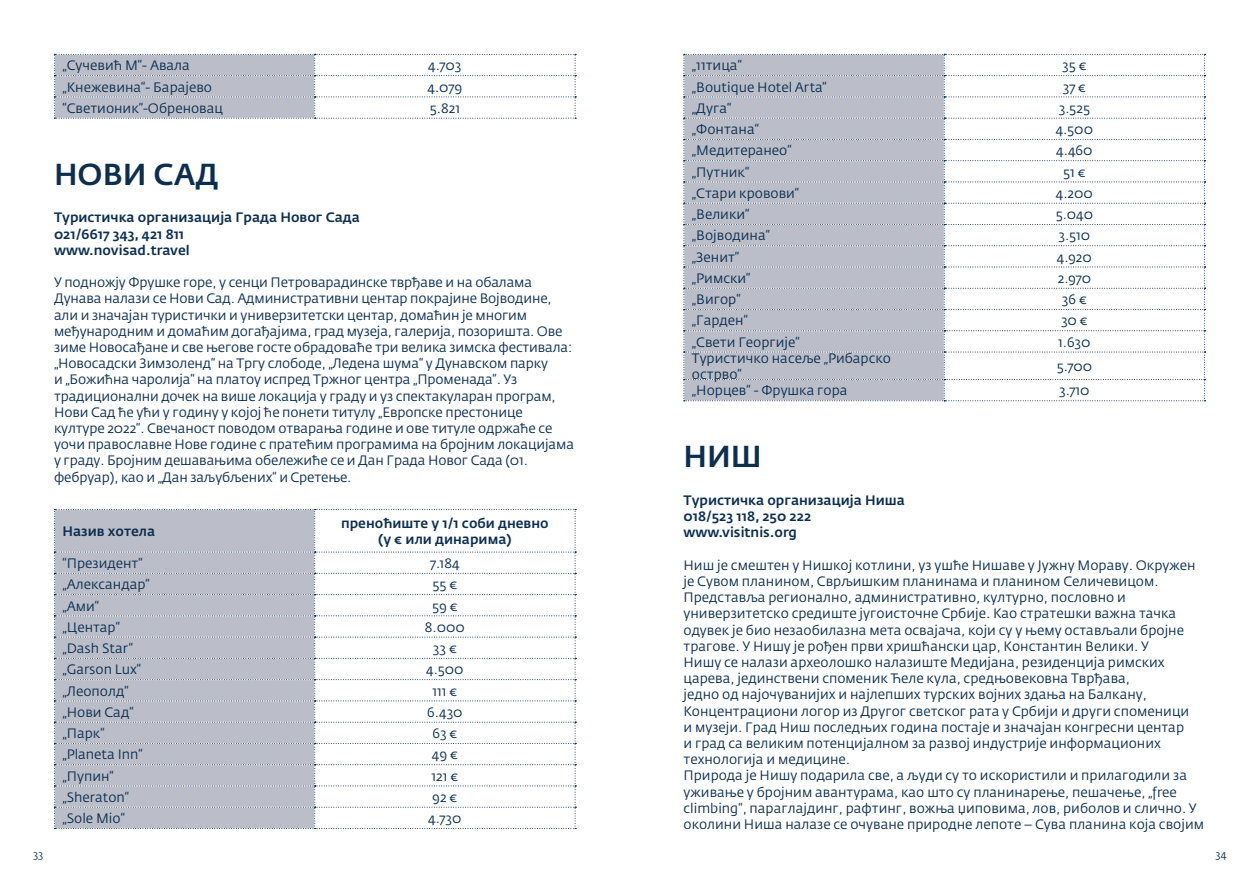
<style>
.page{position:relative;width:1259px;height:893px;background:#fff}
.page>*{position:absolute;margin:0;border:0;box-sizing:border-box;transform-origin:0 0}
.t1{font:500 30px "Fedra Sans Pro";color:#0c2f50}
.t2{font:13.5px/16.2px "Fedra Sans Pro";color:#0c2f50}
.t3{font:500 13.5px/16.2px "Fedra Sans Pro";color:#0c2f50}
.t4{font:10.5px "Fedra Sans Pro";color:#0c2f50}
</style>
<div class="page">
<svg style="left:54px;top:54px;width:522px;height:65px"></svg>
<svg style="left:54px;top:509px;width:522px;height:320px"></svg>
<svg style="left:683px;top:54px;width:522px;height:347px"></svg>
<p class="t2" style="left:62px;top:57px;width:129px">„Сучевић М“- Авала</p>
<p class="t2" style="left:428px;top:57px;width:35px">4.703</p>
<p class="t2" style="left:62px;top:79px;width:151px">„Кнежевина“- Барајево</p>
<p class="t2" style="left:427px;top:79px;width:36px">4.079</p>
<p class="t2" style="left:62px;top:100px;width:162px">“Светионик”-Обреновац</p>
<p class="t2" style="left:430px;top:100px;width:32px">5.821</p>
<h1 class="t1" style="left:54px;top:155px;width:166px">НОВИ САД</h1>
<p class="t3" style="left:54px;top:210px;width:307px">Туристичка организација Града Новог Сада<br>021/6617 343, 421 811<br>www.novisad.travel</p>
<p class="t2" style="left:54px;top:274px;width:521px">У подножју Фрушке горе, у сенци Петроварадинске тврђаве и на обалама Дунава налази се Нови Сад. Административни центар покрајине Војводине, али и значајан туристички и универзитетски центар, домаћин је многим међународним и домаћим догађајима, град музеја, галерија, позоришта. Ове зиме Новосађане и све његове госте обрадоваће три велика зимска фестивала: „Новосадски Зимзоленд“ на Тргу слободе, „Ледена шума“ у Дунавском парку<br>и „Божићна чаролија“ на платоу испред Тржног центра „Променада“. Уз традиционални дочек на више локација у граду и уз спектакуларан програм, Нови Сад ће ући у годину у којој ће понети титулу „Европске престонице културе 2022“. Свечаност поводом отварања године и ове титуле одржаће се уочи православне Нове године с пратећим програмима на бројним локацијама у граду. Бројним дешавањима обележиће се и Дан Града Новог Сада (01. фебруар), као и „Дан заљубљених“ и Сретење.</p>
<p class="t3" style="left:62px;top:523px;width:94px">Назив хотела</p>
<p class="t3" style="left:341px;top:515px;width:209px;text-align:center">преноћиште у 1/1 соби дневно (у € или динарима)</p>
<p class="t2" style="left:62px;top:555px;width:82px">“Президент“</p>
<p class="t2" style="left:430px;top:555px;width:31px">7.184</p>
<p class="t2" style="left:62px;top:576px;width:89px">„Александар“</p>
<p class="t2" style="left:432px;top:576px;width:26px">55 €</p>
<p class="t2" style="left:62px;top:598px;width:38px">„Ами“</p>
<p class="t2" style="left:432px;top:598px;width:27px">59 €</p>
<p class="t2" style="left:62px;top:619px;width:59px">„Центар“</p>
<p class="t2" style="left:425px;top:619px;width:41px">8.000</p>
<p class="t2" style="left:62px;top:640px;width:72px">„Dash Star“</p>
<p class="t2" style="left:433px;top:640px;width:26px">33 €</p>
<p class="t2" style="left:62px;top:661px;width:80px">„Garson Lux“</p>
<p class="t2" style="left:426px;top:661px;width:39px">4.500</p>
<p class="t2" style="left:62px;top:683px;width:68px">„Леополд“</p>
<p class="t2" style="left:432px;top:683px;width:27px">111 €</p>
<p class="t2" style="left:62px;top:704px;width:73px">„Нови Сад“</p>
<p class="t2" style="left:427px;top:704px;width:37px">6.430</p>
<p class="t2" style="left:62px;top:725px;width:44px">„Парк“</p>
<p class="t2" style="left:432px;top:725px;width:27px">63 €</p>
<p class="t2" style="left:62px;top:746px;width:82px">„Planeta Inn“</p>
<p class="t2" style="left:432px;top:746px;width:28px">49 €</p>
<p class="t2" style="left:62px;top:768px;width:53px">„Пупин“</p>
<p class="t2" style="left:431px;top:768px;width:29px">121 €</p>
<p class="t2" style="left:62px;top:789px;width:68px">„Sheraton“</p>
<p class="t2" style="left:432px;top:789px;width:27px">92 €</p>
<p class="t2" style="left:62px;top:810px;width:64px">„Sole Mio“</p>
<p class="t2" style="left:428px;top:810px;width:35px">4.730</p>
<p class="t2" style="left:692px;top:57px;width:51px">„11тица“</p>
<p class="t2" style="left:1062px;top:57px;width:26px">35 €</p>
<p class="t2" style="left:692px;top:79px;width:136px">„Boutique Hotel Arta“</p>
<p class="t2" style="left:1062px;top:79px;width:25px">37 €</p>
<p class="t2" style="left:692px;top:100px;width:41px">„Дуга“</p>
<p class="t2" style="left:1058px;top:100px;width:33px">3.525</p>
<p class="t2" style="left:692px;top:121px;width:69px">„Фонтана“</p>
<p class="t2" style="left:1055px;top:121px;width:39px">4.500</p>
<p class="t2" style="left:692px;top:142px;width:101px">„Медитеранео“</p>
<p class="t2" style="left:1056px;top:142px;width:38px">4.460</p>
<p class="t2" style="left:692px;top:164px;width:59px">„Путник“</p>
<p class="t2" style="left:1063px;top:164px;width:24px">51 €</p>
<p class="t2" style="left:692px;top:185px;width:109px">„Стари кровови“</p>
<p class="t2" style="left:1055px;top:185px;width:39px">4.200</p>
<p class="t2" style="left:692px;top:206px;width:59px">„Велики“</p>
<p class="t2" style="left:1055px;top:206px;width:39px">5.040</p>
<p class="t2" style="left:692px;top:228px;width:80px">„Војводина“</p>
<p class="t2" style="left:1058px;top:228px;width:33px">3.510</p>
<p class="t2" style="left:692px;top:249px;width:49px">„Зенит”</p>
<p class="t2" style="left:1057px;top:249px;width:36px">4.920</p>
<p class="t2" style="left:692px;top:270px;width:60px">„Римски“</p>
<p class="t2" style="left:1057px;top:270px;width:35px">2.970</p>
<p class="t2" style="left:692px;top:291px;width:50px">„Вигор“</p>
<p class="t2" style="left:1062px;top:291px;width:27px">36 €</p>
<p class="t2" style="left:692px;top:313px;width:58px">„Гарден“</p>
<p class="t2" style="left:1061px;top:313px;width:28px">30 €</p>
<p class="t2" style="left:692px;top:334px;width:109px">„Свети Георгије“</p>
<p class="t2" style="left:1058px;top:334px;width:34px">1.630</p>
<p class="t2" style="left:692px;top:350px;width:201px">Туристичко насеље „Рибарско острво“</p>
<p class="t2" style="left:1056px;top:358px;width:37px">5.700</p>
<p class="t2" style="left:692px;top:383px;width:157px">„Норцев“ - Фрушка гора</p>
<p class="t2" style="left:1059px;top:383px;width:32px">3.710</p>
<h1 class="t1" style="left:683px;top:438px;width:80px">НИШ</h1>
<p class="t3" style="left:683px;top:492px;width:223px">Туристичка организација Ниша<br>018/523 118, 250 222 www.visitnis.org</p>
<p class="t2" style="left:683px;top:557px;width:522px">Ниш је смештен у Нишкој котлини, уз ушће Нишаве у Јужну Мораву. Окружен је Сувом планином, Сврљишким планинама и планином Селичевицом.<br>Представља регионално, административно, културно, пословно и универзитетско средиште југоисточне Србије. Као стратешки важна тачка одувек је био незаобилазна мета освајача, који су у њему остављали бројне трагове. У Нишу је рођен први хришћански цар, Константин Велики. У<br>Нишу се налази археолошко налазиште Медијана, резиденција римских царева, јединствени споменик Ћеле кула, средњовековна Тврђава,<br>једно од најочуванијих и најлепших турских војних здања на Балкану, Концентрациони логор из Другог светског рата у Србији и други споменици<br>и музеји. Град Ниш последњих година постаје и значајан конгресни центар<br>и град са великим потенцијалном за развој индустрије информационих технологија и медицине.<br>Природа је Нишу подарила све, а људи су то искористили и прилагодили за уживање у бројним авантурама, као што су планинарење, пешачење, „free climbing“, параглајдинг, рафтинг, вожња џиповима, лов, риболов и слично. У околини Ниша налазе се очуване природне лепоте – Сува планина која својим</p>
<p class="t4" style="left:33px;top:847px;width:12px">33</p>
<p class="t4" style="left:1215px;top:847px;width:13px">34</p>
</div>
